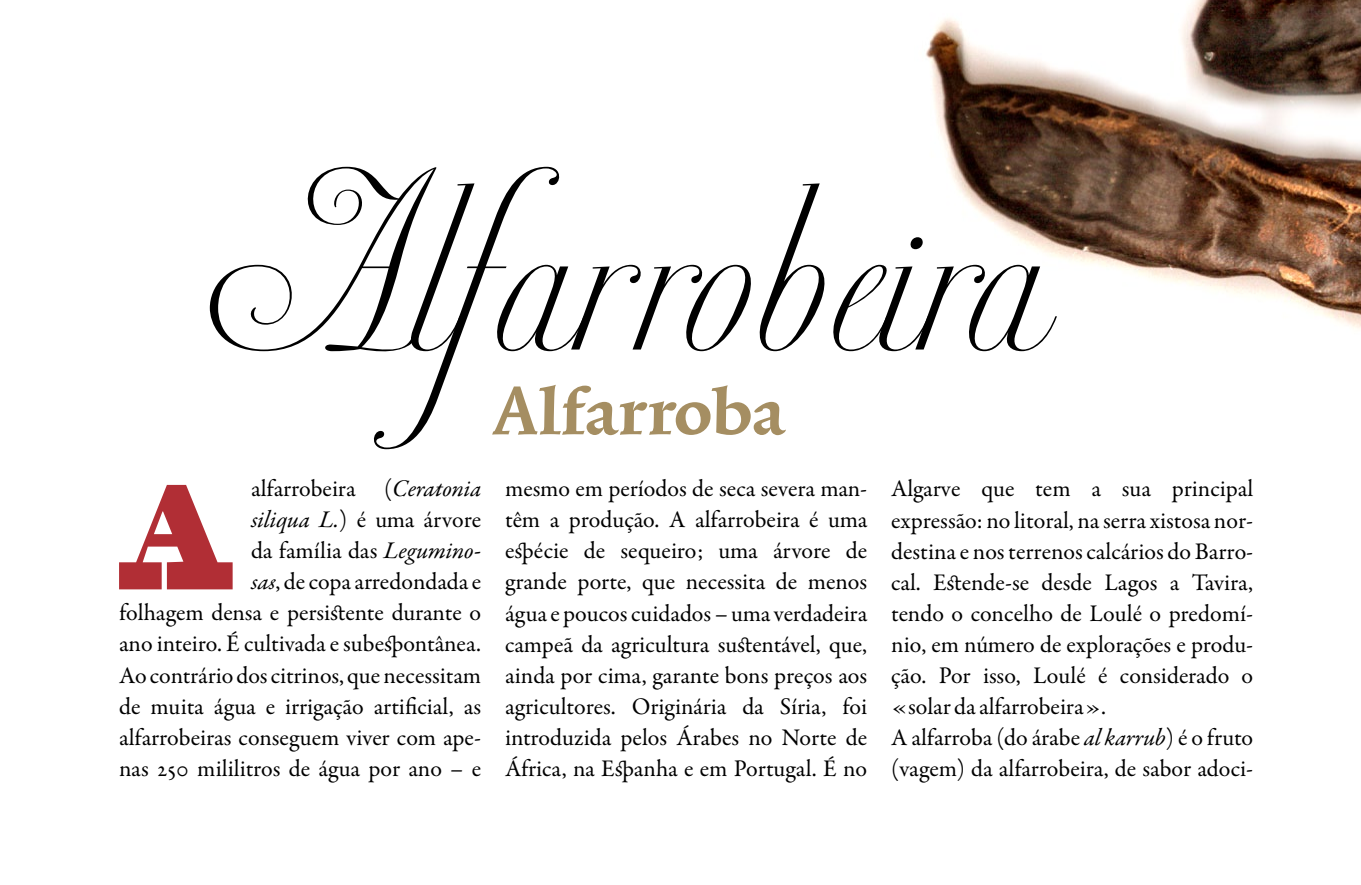
<style>
.page{position:relative;width:1361px;height:885px;background:#fff}
.page>*{position:absolute;margin:0;border:0;box-sizing:border-box;transform-origin:0 0}
.t1{font:166px "Ventura";color:#000}
.t2{font:900 157.2px "Bristol";color:#b12e35}
.t3{font:80px "Trinite No 1 Bold Tab";color:#a58e62}
.t4{font:24px/31px "Garamond Premr Pro";color:#000;text-align:right}
.s1{font-style:italic}
</style>
<div class="page">
<img style="left:925px;top:0;width:436px;height:329px">
<h1 class="t1" style="left:210px;top:195px;width:834px">Alfarrobeira</h1>
<h3 class="t3" style="left:493px;top:374px;width:292px">Alfarroba</h3>
<p class="t4" style="left:119px;top:474px;width:363px">alfarrobeira (<span class="s1">Ceratonia<br>siliqua L.</span>) é uma árvore<br>da família das <span class="s1">Legumino-<br>sas</span>, de copa arredondada e<br>folhagem densa e persistente durante o ano inteiro. É cultivada e subespontânea.<br>Ao contrário dos citrinos, que necessitam de muita água e irrigação artificial, as alfarrobeiras conseguem viver com ape&shy;nas 250 mililitros de água por ano – e</p>
<p class="t4" style="left:505px;top:474px;width:363px;text-align:justify">mesmo em períodos de seca severa man&shy;têm a produção. A alfarrobeira é uma espécie de sequeiro; uma árvore de grande porte, que necessita de menos água e poucos cuidados – uma verdadeira campeã da agricultura sustentável, que, ainda por cima, garante bons preços aos agricultores. Originária da Síria, foi introduzida pelos Árabes no Norte de África, na Espanha e em Portugal. É no</p>
<p class="t4" style="left:891px;top:474px;width:363px;text-align:left">Algarve que tem a sua principal expressão: no litoral, na serra xistosa nor&shy;destina e nos terrenos calcários do Barro&shy;cal. Estende-se desde Lagos a Tavira, tendo o concelho de Loulé o predomí&shy;nio, em número de explorações e produ&shy;ção. Por isso, Loulé é considerado o «solar da alfarrobeira».<br>A alfarroba (do árabe <span class="s1">al karrub</span>) é o fruto (vagem) da alfarrobeira, de sabor adoci-</p>
<h2 class="t2" style="left:117px;top:437px;width:120px">A</h2>
</div>
